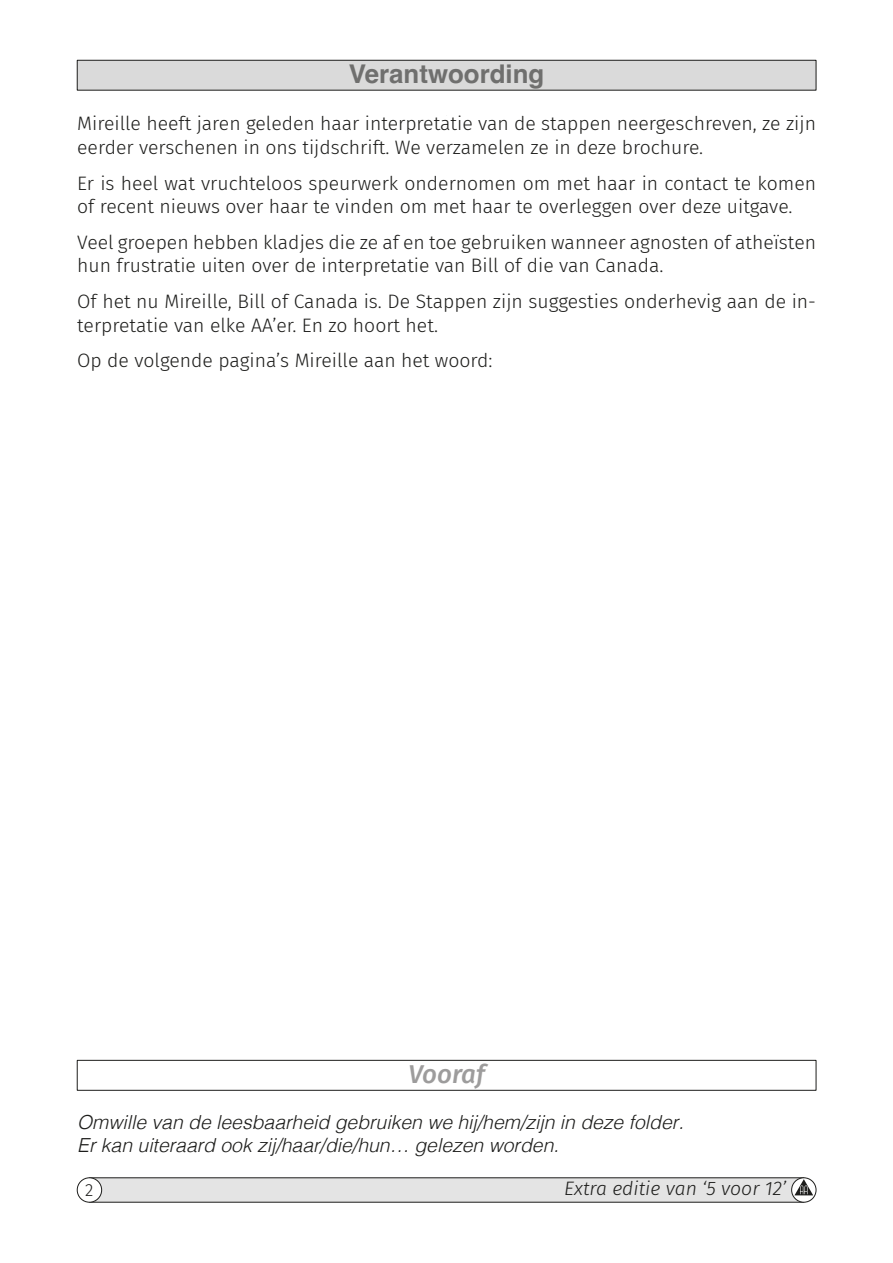
<style>
.page{position:relative;width:893px;height:1263px;background:#fff}
.page>*{position:absolute;margin:0;border:0;box-sizing:border-box;transform-origin:0 0}
.t1{font:700 25.8px "Helvetica";color:#6f6f6e}
.t2{font:italic 500 25.8px "Fira Sans";color:#9d9c9c}
.t3{font:300 19.35px/23.7px "Fira Sans";color:#1d1d1b}
.t4{font:italic 300 19.35px/23.7px "Helvetica";color:#1d1d1b}
.t5{font:italic 300 19.35px "Fira Sans";color:#1d1d1b}
.t6{font:300 17.25px "Fira Sans";color:#1d1d1b}
</style>
<div class="page">
<div style="left:89px;top:1177px;width:715px;height:26px;background:#e4e4e4"></div>
<svg style="left:791px;top:1177px;width:25px;height:26px"></svg>
<svg style="left:794px;top:1179px;width:19px;height:16px"></svg>
<div style="left:77px;top:1177px;width:25px;height:26px;background:#fff;border:1px solid #1d1d1b;border-radius:50%"></div>
<div style="left:77px;top:60px;width:739px;height:30px;background:#dadada;border:1px solid #1d1d1b"></div>
<div style="left:77px;top:1060px;width:739px;height:31px;background:#fff;border:1px solid #1d1d1b"></div>
<h1 class="t1" style="left:349px;top:63px;width:197px">Verantwoording</h1>
<p class="t3" style="left:77px;top:112px;width:740px">Mireille heeft jaren geleden haar interpretatie van de stappen neergeschreven, ze zijn eerder verschenen in ons tijdschrift. We verzamelen ze in deze brochure.</p>
<p class="t3" style="left:77px;top:171px;width:740px">Er is heel wat vruchteloos speurwerk ondernomen om met haar in contact te komen of recent nieuws over haar te vinden om met haar te overleggen over deze uitgave.</p>
<p class="t3" style="left:77px;top:230px;width:740px">Veel groepen hebben kladjes die ze af en toe gebruiken wanneer agnosten of atheïsten hun frustratie uiten over de interpretatie van Bill of die van Canada.</p>
<p class="t3" style="left:77px;top:290px;width:740px">Of het nu Mireille, Bill of Canada is. De Stappen zijn suggesties onderhevig aan de in&shy;terpretatie van elke AA’er. En zo hoort het.</p>
<p class="t3" style="left:77px;top:349px;width:417px">Op de volgende pagina’s Mireille aan het woord:</p>
<h1 class="t2" style="left:408px;top:1059px;width:78px">Vooraf</h1>
<p class="t4" style="left:77px;top:1112px;width:608px">Omwille van de leesbaarheid gebruiken we hĳ/hem/zĳn in deze folder.<br>Er kan uiteraard ook zĳ/haar/die/hun… gelezen worden.</p>
<p class="t6" style="left:85px;top:1180px;width:10px">2</p>
<p class="t5" style="left:564px;top:1177px;width:223px">Extra editie van ‘5 voor 12’</p>
</div>
